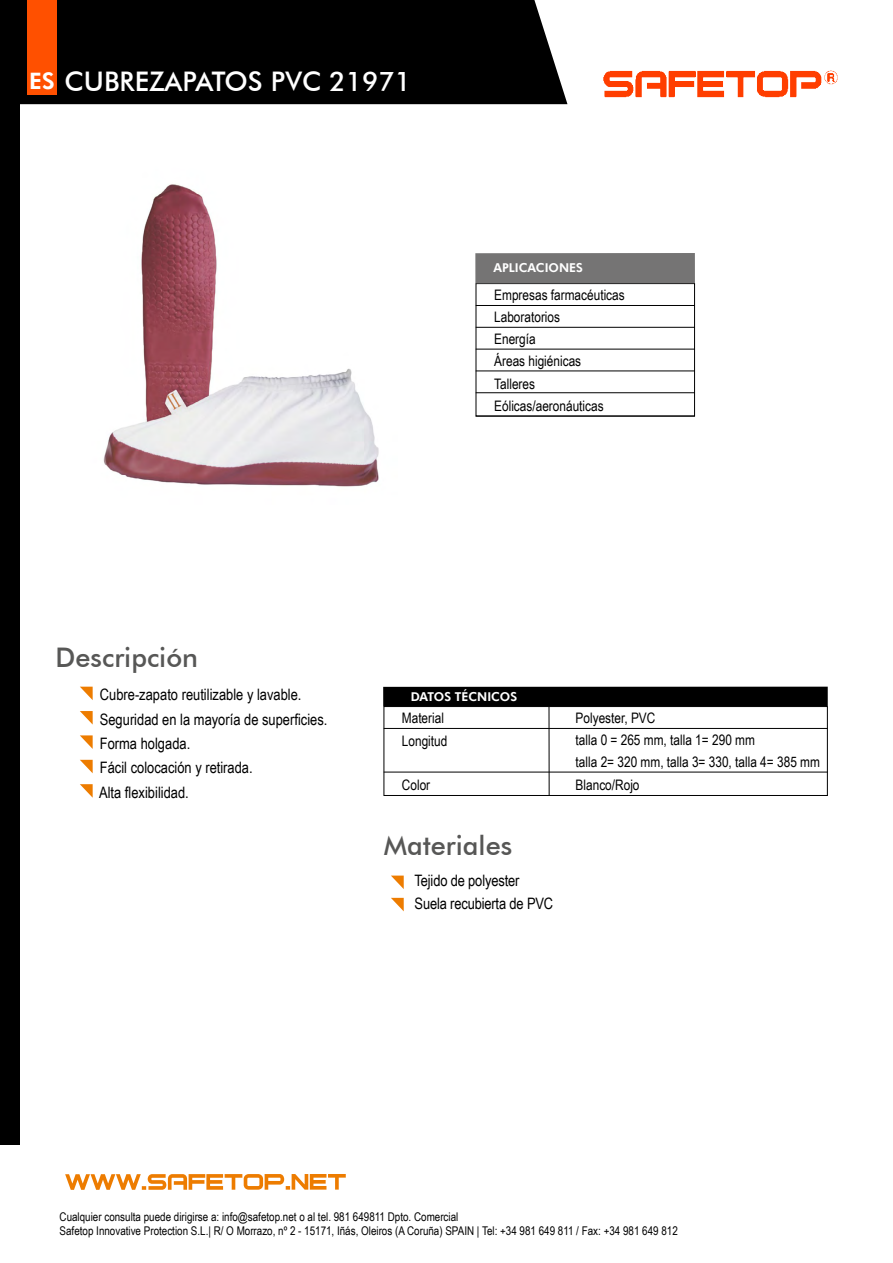
<style>
.page{position:relative;width:893px;height:1263px;background:#fff}
.page>*{position:absolute;margin:0;border:0;box-sizing:border-box;transform-origin:0 0}
.t1{font:500 27px "Futura BT";color:#575756}
.t2{font:500 27px "Futura BT";color:#fff}
.t3{font:700 22.5px "Futura BT";color:#fff}
.t4{font:15.75px/24.5px "Arial Narrow";color:#000}
.t5{font:14.4px/22.2px "Arial Narrow";color:#000}
.t6{font:700 12.15px "Futura BT";color:#fff}
.t7{font:12px/14.2px "Arial Narrow";color:#000}
</style>
<div class="page">
<div style="left:20px;top:0;width:547px;height:104px;background:#000"></div>
<svg style="left:80px;top:687px;width:13px;height:13px"></svg>
<svg style="left:80px;top:711px;width:13px;height:13px"></svg>
<svg style="left:80px;top:735px;width:13px;height:14px"></svg>
<svg style="left:80px;top:760px;width:13px;height:13px"></svg>
<svg style="left:80px;top:784px;width:13px;height:14px"></svg>
<svg style="left:65px;top:1174px;width:281px;height:16px"></svg>
<img style="left:603px;top:70px;width:235px;height:28px">
<svg style="left:391px;top:875px;width:13px;height:14px"></svg>
<svg style="left:391px;top:898px;width:13px;height:13px"></svg>
<div style="left:0;top:0;width:20px;height:1144px;background:#000"></div>
<div style="left:384px;top:706px;width:444px;height:90px;border:1px solid #000"></div>
<hr style="left:384px;top:728px;width:444px;height:1px;background:#000">
<hr style="left:384px;top:772px;width:444px;height:1px;background:#000">
<hr style="left:549px;top:707px;width:1px;height:89px;background:#000">
<div style="left:383px;top:687px;width:445px;height:19px;background:#000"></div>
<div style="left:476px;top:283px;width:219px;height:133px;border:1px solid #000"></div>
<hr style="left:476px;top:305px;width:219px;height:1px;background:#000">
<hr style="left:476px;top:327px;width:219px;height:1px;background:#000">
<hr style="left:476px;top:349px;width:219px;height:1px;background:#000">
<hr style="left:476px;top:371px;width:219px;height:1px;background:#000">
<hr style="left:476px;top:392px;width:219px;height:1px;background:#000">
<hr style="left:476px;top:416px;width:219px;height:1px;background:#000">
<div style="left:475px;top:253px;width:220px;height:30px;background:#757474"></div>
<img style="left:103px;top:184px;width:276px;height:303px">
<div style="left:27px;top:0;width:30px;height:94px;background:#ff5000"></div>
<h2 class="t3" style="left:29px;top:68px;width:27px">ES</h2>
<h1 class="t2" style="left:65px;top:65px;width:348px">CUBREZAPATOS PVC 21971</h1>
<p class="t6" style="left:493px;top:260px;width:91px">APLICACIONES</p>
<p class="t5" style="left:494px;top:283px;width:132px">Empresas farmacéuticas<br>Laboratorios<br>Energía<br>Áreas higiénicas<br>Talleres<br>Eólicas/aeronáuticas</p>
<h1 class="t1" style="left:56px;top:641px;width:144px">Descripción</h1>
<h3 class="t4" style="left:99px;top:682px;width:230px">Cubre-zapato reutilizable y lavable.<br>Seguridad en la mayoría de superficies.<br>Forma holgada.<br>Fácil colocación y retirada.<br>Alta flexibilidad.</h3>
<p class="t6" style="left:411px;top:689px;width:108px">DATOS TÉCNICOS</p>
<p class="t5" style="left:402px;top:706px;width:47px">Material<br>Longitud</p>
<p class="t5" style="left:402px;top:773px;width:30px">Color</p>
<h1 class="t1" style="left:384px;top:829px;width:130px">Materiales</h1>
<h3 class="t4" style="left:415px;top:869px;width:140px;line-height:22.2px">Tejido de polyester<br>Suela recubierta de PVC</h3>
<p class="t5" style="left:576px;top:706px;width:246px">Polyester, PVC<br>talla 0 = 265 mm, talla 1= 290 mm<br>talla 2= 320 mm, talla 3= 330, talla 4= 385 mm<br>Blanco/Rojo</p>
<p class="t7" style="left:60px;top:1209px;width:620px">Cualquier consulta puede dirigirse a: info@safetop.net o al tel. 981 649811 Dpto. Comercial<br>Safetop Innovative Protection S.L.| R/ O Morrazo, nº 2 - 15171, Iñás, Oleiros (A Coruña) SPAIN | Tel: +34 981 649 811 / Fax: +34 981 649 812</p>
</div>
